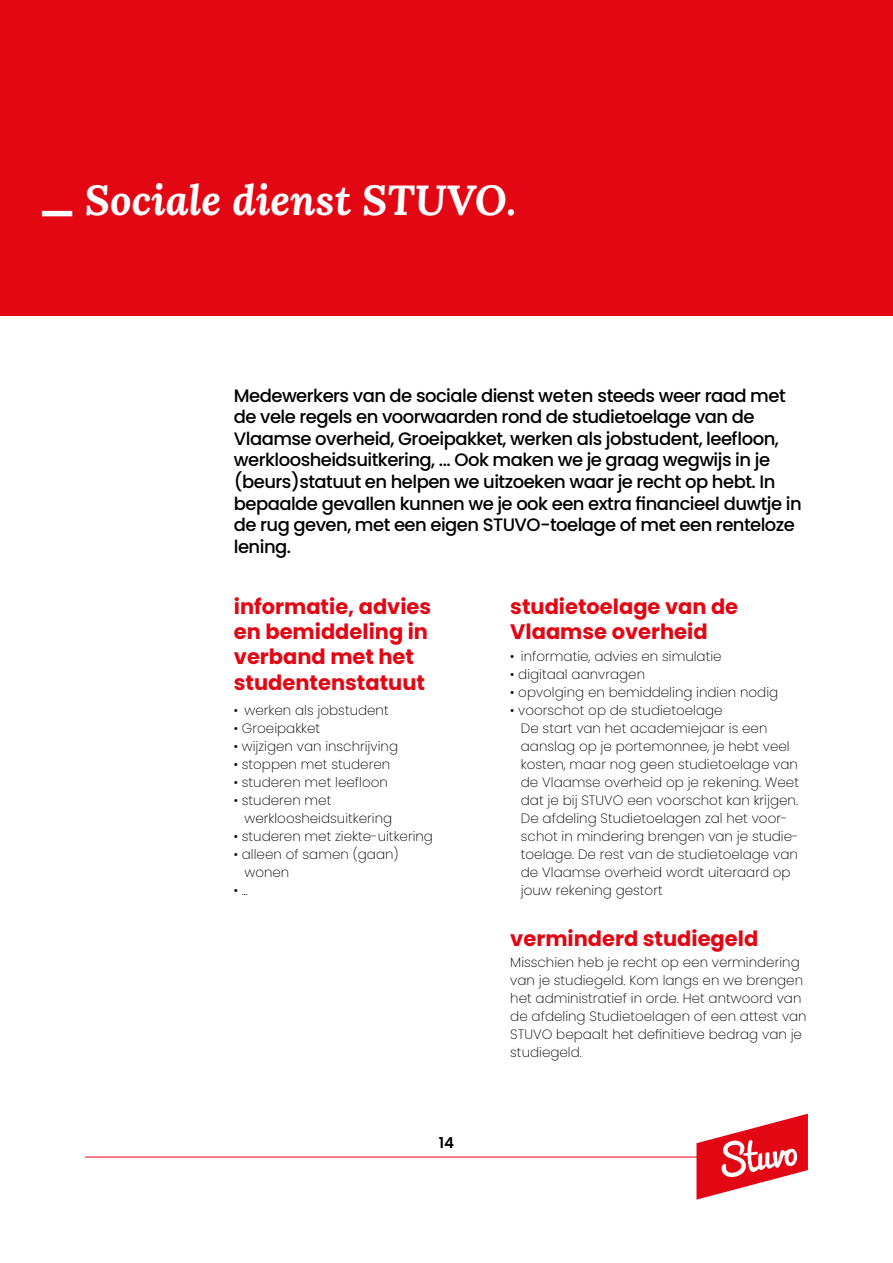
<style>
.page{position:relative;width:893px;height:1263px;background:#fff}
.page>*{position:absolute;margin:0;border:0;box-sizing:border-box;transform-origin:0 0}
.t1{font:italic 700 42px "Lora";color:#fff}
.t2{font:700 21px/25.2px "Poppins";color:#e30613}
.t3{font:500 18px/21.6px "Poppins";letter-spacing:-.03em;color:#000}
.t4{font:600 15px "Poppins";color:#000}
.t5{font:200 13.5px/18px "Poppins";color:#000}
</style>
<div class="page">
<hr style="left:85px;top:1157px;width:723px;height:1px;background:#e30613">
<svg style="left:696px;top:1114px;width:112px;height:85px"></svg>
<div style="left:0;top:0;width:893px;height:316px;background:#e30613"></div>
<hr style="left:892px;top:0;width:1px;height:600px;background:#d0d0d0">
<h1 class="t1" style="left:39px;top:171px;width:479px"><sub>—</sub> Sociale dienst STUVO.</h1>
<p class="t3" style="left:234px;top:385px;width:569px">Medewerkers van de sociale dienst weten steeds weer raad met de vele regels en voorwaarden rond de studietoelage van de Vlaamse overheid, Groeipakket, werken als jobstudent, leefloon, werkloosheidsuitkering, ... Ook maken we je graag wegwijs in je (beurs)statuut en helpen we uitzoeken waar je recht op hebt. In bepaalde gevallen kunnen we je ook een extra financieel duwtje in de rug geven, met een eigen STUVO-toelage of met een renteloze lening.</p>
<h2 class="t2" style="left:234px;top:594px;width:199px">informatie, advies en bemiddeling in verband met het studentenstatuut</h2>
<p class="t5" style="left:234px;top:701px;width:156px">• werken als jobstudent</p>
<p class="t5" style="left:234px;top:719px;width:88px">• Groeipakket</p>
<p class="t5" style="left:234px;top:737px;width:166px">• wijzigen van inschrijving</p>
<p class="t5" style="left:234px;top:755px;width:158px">• stoppen met studeren</p>
<p class="t5" style="left:234px;top:773px;width:156px">• studeren met leefloon</p>
<p class="t5" style="left:244px;top:791px;width:149px;text-indent:-11px">• studeren met werkloosheidsuitkering</p>
<p class="t5" style="left:234px;top:827px;width:201px">• studeren met ziekte-uitkering</p>
<p class="t5" style="left:244px;top:845px;width:156px;text-indent:-11px">• alleen of samen (gaan) wonen</p>
<p class="t5" style="left:234px;top:881px;width:16px">• ...</p>
<h2 class="t2" style="left:510px;top:594px;width:229px">studietoelage van de<br>Vlaamse overheid</h2>
<p class="t5" style="left:510px;top:647px;width:213px">• informatie, advies en simulatie</p>
<p class="t5" style="left:510px;top:665px;width:136px">• digitaal aanvragen</p>
<p class="t5" style="left:510px;top:683px;width:269px">• opvolging en bemiddeling indien nodig</p>
<p class="t5" style="left:521px;top:701px;width:280px;text-indent:-11px">• voorschot op de studietoelage<br>De start van het academiejaar is een aanslag op je portemonnee, je hebt veel kosten, maar nog geen studietoelage van de Vlaamse overheid op je rekening. Weet dat je bij STUVO een voorschot kan krijgen.<br>De afdeling Studietoelagen zal het voor&shy;schot in mindering brengen van je studie&shy;toelage. De rest van de studietoelage van de Vlaamse overheid wordt uiteraard op jouw rekening gestort</p>
<h2 class="t2" style="left:510px;top:926px;width:249px">verminderd studiegeld</h2>
<p class="t5" style="left:510px;top:953px;width:298px">Misschien heb je recht op een vermindering van je studiegeld. Kom langs en we brengen het administratief in orde. Het antwoord van de afdeling Studietoelagen of een attest van STUVO bepaalt het definitieve bedrag van je studiegeld.</p>
<p class="t4" style="left:439px;top:1134px;width:17px">14</p>
</div>
